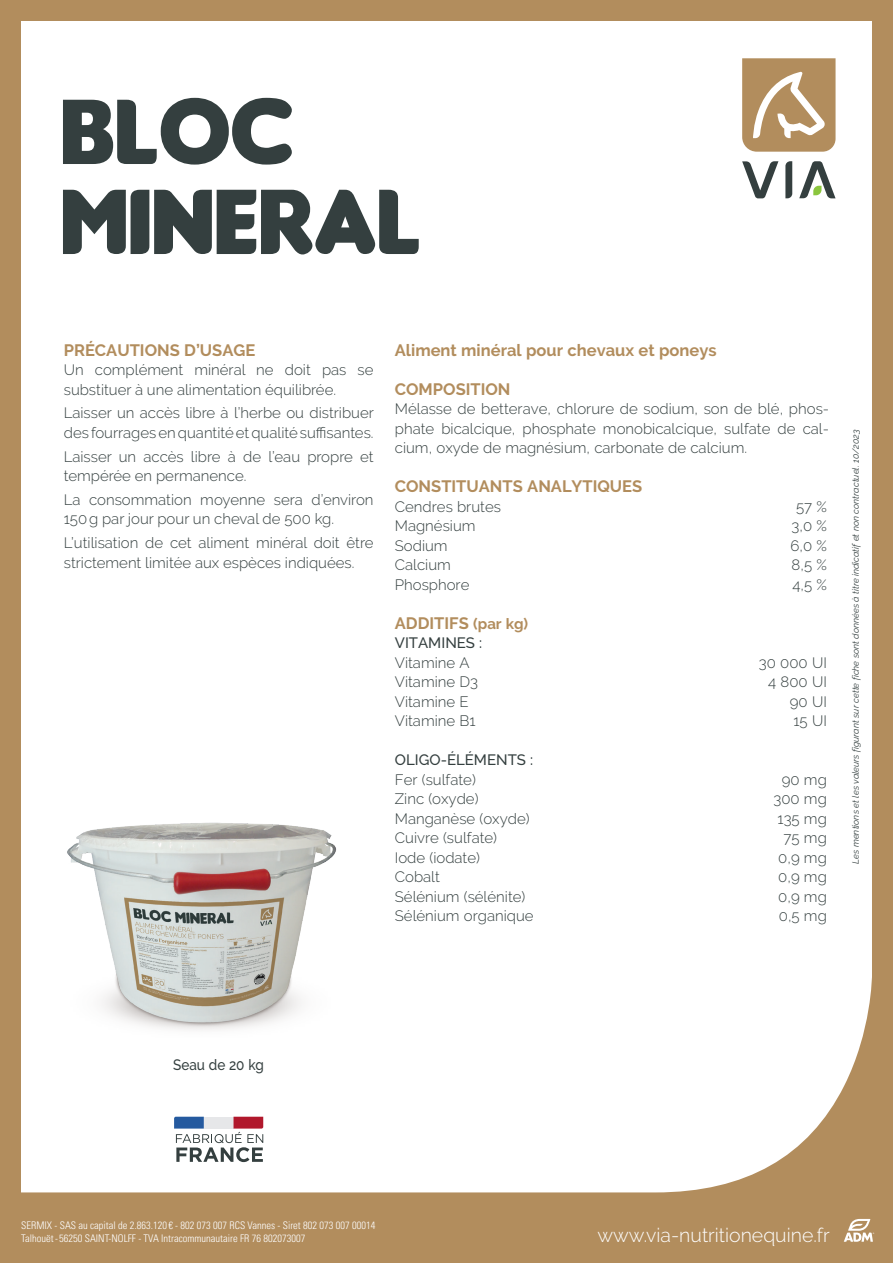
<style>
.page{position:relative;width:893px;height:1263px;background:#b28d5d}
.page>*{position:absolute;margin:0;border:0;box-sizing:border-box;transform-origin:0 0}
.t1{font:97.5px/90px "Insaniburger with Cheese";color:#343f3f}
.t2{font:300 19.5px "Raleway";color:#fff}
.t3{font:700 16.5px "Raleway";color:#b28d5d}
.t4{font:300 15px/19.5px "Raleway";color:#343f3f}
.t5{font:500 15px "Raleway";color:#343f3f}
.t6{font:500 15px "Raleway";color:#343f3f;scale:.9 1}
.t7{font:300 condensed 10.5px/12.6px "Univers LT Pro";color:#fff}
.t8{font:italic 9px "Raleway";color:#343f3f}
.s1{font-size:15px}
</style>
<div class="page">
<div style="left:21px;top:21px;width:851px;height:1172px;background:#fff"></div>
<svg style="left:174px;top:1117px;width:89px;height:45px;background:#b8b2ba"></svg>
<svg style="left:742px;top:58px;width:93px;height:94px"></svg>
<svg style="left:785px;top:161px;width:7px;height:37px"></svg>
<svg style="left:799px;top:161px;width:36px;height:37px"></svg>
<svg style="left:742px;top:161px;width:36px;height:37px"></svg>
<img style="left:21px;top:778px;width:355px;height:313px">
<svg style="left:844px;top:1219px;width:30px;height:23px"></svg>
<p class="t1" style="left:61px;top:85px;width:357px">BLOC<br>MINERAL</p>
<p class="t3" style="left:64px;top:340px;width:193px">PRÉCAUTIONS D’USAGE</p>
<p class="t4" style="left:64px;top:360px;width:311px">Un complément minéral ne doit pas se substituer à une alimentation équilibrée.</p>
<p class="t4" style="left:64px;top:403px;width:312px">Laisser un accès libre à l’herbe ou distribuer des fourrages en quantité et qualité suffisantes.</p>
<p class="t4" style="left:64px;top:447px;width:311px">Laisser un accès libre à de l’eau propre et tempérée en permanence.</p>
<p class="t4" style="left:64px;top:490px;width:311px">La consommation moyenne sera d’environ<br>150g par jour pour un cheval de 500 kg.</p>
<p class="t4" style="left:64px;top:533px;width:311px">L’utilisation de cet aliment minéral doit être strictement limitée aux espèces indiquées.</p>
<p class="t3" style="left:395px;top:340px;width:323px">Aliment minéral pour chevaux et poneys</p>
<p class="t3" style="left:395px;top:379px;width:117px">COMPOSITION</p>
<p class="t4" style="left:395px;top:399px;width:436px;text-align:justify">Mélasse de betterave, chlorure de sodium, son de blé, phos&shy;phate bicalcique, phosphate monobicalcique, sulfate de cal&shy;cium, oxyde de magnésium, carbonate de calcium.</p>
<p class="t3" style="left:395px;top:477px;width:249px">CONSTITUANTS ANALYTIQUES</p>
<p class="t4" style="left:395px;top:497px;width:108px">Cendres brutes</p>
<p class="t4" style="left:796px;top:497px;width:32px">57 %</p>
<p class="t4" style="left:395px;top:516px;width:82px">Magnésium</p>
<p class="t4" style="left:791px;top:516px;width:37px">3,0 %</p>
<p class="t4" style="left:395px;top:536px;width:54px">Sodium</p>
<p class="t4" style="left:790px;top:536px;width:38px">6,0 %</p>
<p class="t4" style="left:395px;top:555px;width:58px">Calcium</p>
<p class="t4" style="left:792px;top:555px;width:37px">8,5 %</p>
<p class="t4" style="left:395px;top:575px;width:76px">Phosphore</p>
<p class="t4" style="left:792px;top:575px;width:36px">4,5 %</p>
<p class="t3" style="left:395px;top:613px;width:135px">ADDITIFS <span class="s1">(par kg)</span></p>
<p class="t5" style="left:395px;top:634px;width:89px">VITAMINES :</p>
<p class="t4" style="left:395px;top:653px;width:76px">Vitamine A</p>
<p class="t4" style="left:759px;top:653px;width:69px">30 000 UI</p>
<p class="t4" style="left:395px;top:672px;width:85px">Vitamine D3</p>
<p class="t4" style="left:768px;top:672px;width:60px">4 800 UI</p>
<p class="t4" style="left:395px;top:692px;width:75px">Vitamine E</p>
<p class="t4" style="left:790px;top:692px;width:39px">90 UI</p>
<p class="t4" style="left:395px;top:711px;width:82px">Vitamine B1</p>
<p class="t4" style="left:793px;top:711px;width:35px">15 UI</p>
<p class="t5" style="left:395px;top:751px;width:140px">OLIGO-ÉLÉMENTS :</p>
<p class="t4" style="left:395px;top:770px;width:82px">Fer (sulfate)</p>
<p class="t4" style="left:782px;top:770px;width:47px">90 mg</p>
<p class="t4" style="left:395px;top:789px;width:85px">Zinc (oxyde)</p>
<p class="t4" style="left:773px;top:789px;width:55px">300 mg</p>
<p class="t4" style="left:395px;top:809px;width:136px">Manganèse (oxyde)</p>
<p class="t4" style="left:777px;top:809px;width:51px">135 mg</p>
<p class="t4" style="left:395px;top:828px;width:104px">Cuivre (sulfate)</p>
<p class="t4" style="left:784px;top:828px;width:45px">75 mg</p>
<p class="t4" style="left:395px;top:848px;width:87px">Iode (iodate)</p>
<p class="t4" style="left:778px;top:848px;width:50px">0,9 mg</p>
<p class="t4" style="left:395px;top:867px;width:47px">Cobalt</p>
<p class="t4" style="left:778px;top:867px;width:50px">0,9 mg</p>
<p class="t4" style="left:395px;top:887px;width:132px">Sélénium (sélénite)</p>
<p class="t4" style="left:778px;top:887px;width:50px">0,9 mg</p>
<p class="t4" style="left:395px;top:906px;width:140px">Sélénium organique</p>
<p class="t4" style="left:779px;top:906px;width:50px">0,5 mg</p>
<p class="t8" style="left:851px;top:864px;width:436px;rotate:-90deg">Les mentions et les valeurs figurant sur cette fiche sont données à titre indicatif et non contractuel. 10/2023</p>
<p class="t6" style="left:173px;top:1056px;width:102px">Seau de 20 kg</p>
<p class="t7" style="left:21px;top:1218px;width:356px">SERMIX - SAS au capital de 2.863.120 € - 802 073 007 RCS Vannes - Siret 802 073 007 00014<br>Talhouët- 56250 SAINT-NOLFF - TVA Intracommunautaire FR 76 802073007</p>
<p class="t2" style="left:597px;top:1223px;width:234px">www.via-nutritionequine.fr</p>
</div>
